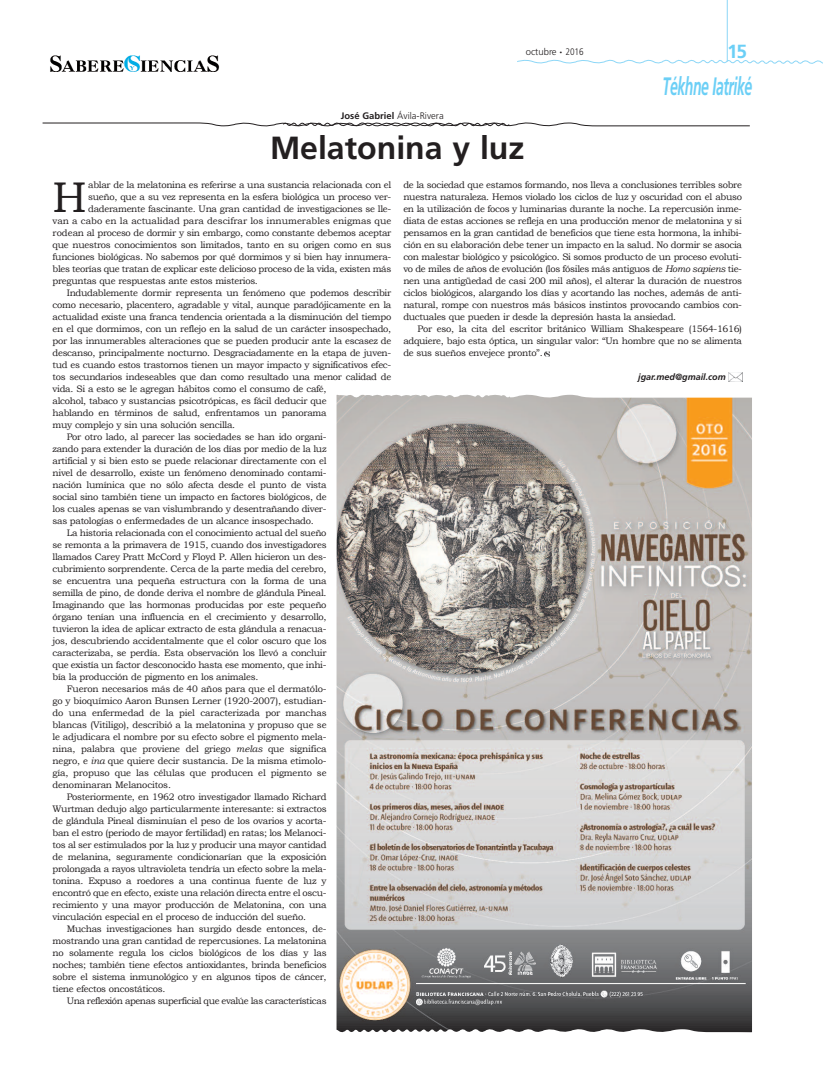
<style>
.page{position:relative;width:823px;height:1089px;background:#fff}
.page>*{position:absolute;margin:0;border:0;box-sizing:border-box;transform-origin:0 0}
.t1{font:42.9px "Bookman Old Style";color:#231f20}
.t2{font:700 32px "Frutiger";color:#231f20}
.t3{font:italic 700 25.2px "Frutiger";letter-spacing:-.03em;color:#6bcff6;scale:.56 1}
.t4{font:700 19px "Frutiger";color:#6bcff6}
.t5{font:300 9.5px "Frutiger";color:#231f20}
.t6{font:9.4px/12px "Bookman Old Style";letter-spacing:-.03em;color:#231f20;text-align:justify}
.t7{font:9.4px "Bookman Old Style";color:#231f20}
.t8{font:300 9.4px "Frutiger";color:#231f20}
.t9{font:italic 700 9px "Frutiger";color:#231f20}
.s1{font-weight:700}
.s2{font-weight:900}
.s3{font-stretch:condensed}
.s4{font-style:italic}
</style>
<div class="page">
<hr style="left:726px;top:0;width:1px;height:62px;background:#8dd7f7">
<svg style="left:517px;top:58px;width:305px;height:6px"></svg>
<img style="left:50px;top:55px;width:170px;height:17px">
<svg style="left:42px;top:122px;width:707px;height:5px"></svg>
<img style="left:728px;top:373px;width:13px;height:8px">
<svg style="left:544px;top:352px;width:5px;height:4px"></svg>
<img style="left:336px;top:395px;width:415px;height:637px">
<p class="t8" style="left:340px;top:112px;width:104px"><span class="s1">José Gabriel</span> Ávila-Rivera</p>
<p class="t5" style="left:525px;top:48px;width:59px">octubre <span class="s2">·</span> <span class="s3">2016</span></p>
<h3 class="t4" style="left:726px;top:44px;width:22px">15</h3>
<h3 class="t3" style="left:662px;top:76px;width:161px">Tékhne Iatriké</h3>
<h2 class="t2" style="left:270px;top:135px;width:256px">Melatonina y luz</h2>
<h1 class="t1" style="left:53px;top:172px;width:36px">H</h1>
<p class="t6" style="left:88px;top:179px;width:304px">ablar de la melatonina es referirse a una sustancia relacionada con el</p>
<p class="t6" style="left:88px;top:191px;width:304px">sueño, que a su vez representa en la esfera biológica un proceso ver-</p>
<p class="t6" style="left:88px;top:203px;width:304px">daderamente fascinante. Una gran cantidad de investigaciones se lle-</p>
<p class="t7" style="left:53px;top:215px;width:340px">van a cabo en la actualidad para descifrar los innumerables enigmas que</p>
<p class="t6" style="left:53px;top:227px;width:340px">rodean al proceso de dormir y sin embargo, como constante debemos aceptar</p>
<p class="t6" style="left:53px;top:239px;width:340px">que nuestros conocimientos son limitados, tanto en su origen como en sus</p>
<p class="t6" style="left:53px;top:251px;width:340px">funciones biológicas. No sabemos por qué dormimos y si bien hay innumera-</p>
<p class="t6" style="left:53px;top:263px;width:340px">bles teorías que tratan de explicar este delicioso proceso de la vida, existen más</p>
<p class="t6" style="left:53px;top:275px;width:207px">preguntas que respuestas ante estos misterios.</p>
<p class="t6" style="left:67px;top:287px;width:326px">Indudablemente dormir representa un fenómeno que podemos describir</p>
<p class="t6" style="left:53px;top:299px;width:340px">como necesario, placentero, agradable y vital, aunque paradójicamente en la</p>
<p class="t6" style="left:53px;top:311px;width:340px">actualidad existe una franca tendencia orientada a la disminución del tiempo</p>
<p class="t6" style="left:53px;top:323px;width:340px">en el que dormimos, con un reflejo en la salud de un carácter insospechado,</p>
<p class="t6" style="left:53px;top:335px;width:340px">por las innumerables alteraciones que se pueden producir ante la escasez de</p>
<p class="t6" style="left:53px;top:347px;width:340px">descanso, principalmente nocturno. Desgraciadamente en la etapa de juven-</p>
<p class="t6" style="left:53px;top:359px;width:340px">tud es cuando estos trastornos tienen un mayor impacto y significativos efec-</p>
<p class="t6" style="left:53px;top:371px;width:340px">tos secundarios indeseables que dan como resultado una menor calidad de</p>
<p class="t6" style="left:53px;top:383px;width:275px">vida. Si a esto se le agregan hábitos como el consumo de café,</p>
<p class="t6" style="left:53px;top:395px;width:275px">alcohol, tabaco y sustancias psicotrópicas, es fácil deducir que</p>
<p class="t6" style="left:53px;top:407px;width:275px">hablando en términos de salud, enfrentamos un panorama</p>
<p class="t6" style="left:53px;top:419px;width:184px">muy complejo y sin una solución sencilla.</p>
<p class="t6" style="left:67px;top:431px;width:261px">Por otro lado, al parecer las sociedades se han ido organi-</p>
<p class="t6" style="left:53px;top:443px;width:275px">zando para extender la duración de los días por medio de la luz</p>
<p class="t6" style="left:53px;top:455px;width:275px">artificial y si bien esto se puede relacionar directamente con el</p>
<p class="t6" style="left:53px;top:467px;width:275px">nivel de desarrollo, existe un fenómeno denominado contami-</p>
<p class="t6" style="left:53px;top:479px;width:275px">nación lumínica que no sólo afecta desde el punto de vista</p>
<p class="t6" style="left:53px;top:491px;width:275px">social sino también tiene un impacto en factores biológicos, de</p>
<p class="t6" style="left:53px;top:503px;width:275px">los cuales apenas se van vislumbrando y desentrañando diver-</p>
<p class="t6" style="left:53px;top:515px;width:262px">sas patologías o enfermedades de un alcance insospechado.</p>
<p class="t6" style="left:67px;top:527px;width:261px">La historia relacionada con el conocimiento actual del sueño</p>
<p class="t6" style="left:53px;top:539px;width:275px">se remonta a la primavera de 1915, cuando dos investigadores</p>
<p class="t6" style="left:53px;top:551px;width:275px">llamados Carey Pratt McCord y Floyd P. Allen hicieron un des-</p>
<p class="t6" style="left:53px;top:563px;width:275px">cubrimiento sorprendente. Cerca de la parte media del cerebro,</p>
<p class="t6" style="left:53px;top:575px;width:275px">se encuentra una pequeña estructura con la forma de una</p>
<p class="t6" style="left:53px;top:587px;width:275px">semilla de pino, de donde deriva el nombre de glándula Pineal.</p>
<p class="t6" style="left:53px;top:599px;width:275px">Imaginando que las hormonas producidas por este pequeño</p>
<p class="t6" style="left:53px;top:611px;width:275px">órgano tenían una influencia en el crecimiento y desarrollo,</p>
<p class="t6" style="left:53px;top:623px;width:275px">tuvieron la idea de aplicar extracto de esta glándula a renacua-</p>
<p class="t6" style="left:53px;top:635px;width:275px">jos, descubriendo accidentalmente que el color oscuro que los</p>
<p class="t6" style="left:53px;top:647px;width:275px">caracterizaba, se perdía. Esta observación los llevó a concluir</p>
<p class="t6" style="left:53px;top:659px;width:275px">que existía un factor desconocido hasta ese momento, que inhi-</p>
<p class="t6" style="left:53px;top:671px;width:207px">bía la producción de pigmento en los animales.</p>
<p class="t6" style="left:67px;top:683px;width:261px">Fueron necesarios más de 40 años para que el dermatólo-</p>
<p class="t6" style="left:53px;top:695px;width:275px">go y bioquímico Aaron Bunsen Lerner (1920-2007), estudian-</p>
<p class="t6" style="left:53px;top:707px;width:275px">do una enfermedad de la piel caracterizada por manchas</p>
<p class="t6" style="left:53px;top:719px;width:275px">blancas (Vitiligo), describió a la melatonina y propuso que se</p>
<p class="t6" style="left:53px;top:731px;width:275px">le adjudicara el nombre por su efecto sobre el pigmento mela-</p>
<p class="t6" style="left:53px;top:743px;width:275px">nina, palabra que proviene del griego <span class="s4">melas</span> que significa</p>
<p class="t6" style="left:53px;top:755px;width:275px">negro, e <span class="s4">ina</span> que quiere decir sustancia. De la misma etimolo-</p>
<p class="t6" style="left:53px;top:767px;width:275px">gía, propuso que las células que producen el pigmento se</p>
<p class="t6" style="left:53px;top:779px;width:120px">denominaran Melanocitos.</p>
<p class="t6" style="left:67px;top:791px;width:261px">Posteriormente, en 1962 otro investigador llamado Richard</p>
<p class="t6" style="left:53px;top:803px;width:275px">Wurtman dedujo algo particularmente interesante: si extractos</p>
<p class="t6" style="left:53px;top:815px;width:275px">de glándula Pineal disminuían el peso de los ovarios y acorta-</p>
<p class="t6" style="left:53px;top:827px;width:275px">ban el estro (periodo de mayor fertilidad) en ratas; los Melanoci-</p>
<p class="t6" style="left:53px;top:839px;width:275px">tos al ser estimulados por la luz y producir una mayor cantidad</p>
<p class="t6" style="left:53px;top:851px;width:275px">de melanina, seguramente condicionarían que la exposición</p>
<p class="t6" style="left:53px;top:863px;width:275px">prolongada a rayos ultravioleta tendría un efecto sobre la mela-</p>
<p class="t6" style="left:53px;top:875px;width:275px">tonina. Expuso a roedores a una continua fuente de luz y</p>
<p class="t6" style="left:53px;top:887px;width:275px">encontró que en efecto, existe una relación directa entre el oscu-</p>
<p class="t6" style="left:53px;top:899px;width:275px">recimiento y una mayor producción de Melatonina, con una</p>
<p class="t6" style="left:53px;top:911px;width:255px">vinculación especial en el proceso de inducción del sueño.</p>
<p class="t6" style="left:67px;top:923px;width:261px">Muchas investigaciones han surgido desde entonces, de-</p>
<p class="t6" style="left:53px;top:935px;width:275px">mostrando una gran cantidad de repercusiones. La melatonina</p>
<p class="t6" style="left:53px;top:947px;width:275px">no solamente regula los ciclos biológicos de los días y las</p>
<p class="t6" style="left:53px;top:959px;width:275px">noches; también tiene efectos antioxidantes, brinda beneficios</p>
<p class="t6" style="left:53px;top:971px;width:275px">sobre el sistema inmunológico y en algunos tipos de cáncer,</p>
<p class="t6" style="left:53px;top:983px;width:114px">tiene efectos oncostáticos.</p>
<p class="t6" style="left:67px;top:995px;width:261px">Una reflexión apenas superficial que evalúe las características</p>
<p class="t6" style="left:403px;top:179px;width:340px">de la sociedad que estamos formando, nos lleva a conclusiones terribles sobre nuestra naturaleza. Hemos violado los ciclos de luz y oscuridad con el abuso en la utilización de focos y luminarias durante la noche. La repercusión inme&shy;diata de estas acciones se refleja en una producción menor de melatonina y si pensamos en la gran cantidad de beneficios que tiene esta hormona, la inhibi&shy;ción en su elaboración debe tener un impacto en la salud. No dormir se asocia con malestar biológico y psicológico. Si somos producto de un proceso evoluti&shy;vo de miles de años de evolución (los fósiles más antiguos de <span class="s4">Homo sapiens</span> tie&shy;nen una antigüedad de casi 200 mil años), el alterar la duración de nuestros ciclos biológicos, alargando los días y acortando las noches, además de anti&shy;natural, rompe con nuestros más básicos instintos provocando cambios con&shy;ductuales que pueden ir desde la depresión hasta la ansiedad.</p>
<p class="t6" style="left:403px;top:323px;width:340px;text-indent:14px">Por eso, la cita del escritor británico William Shakespeare (1564-1616) adquiere, bajo esta óptica, un singular valor: “Un hombre que no se alimenta de sus sueños envejece pronto”.</p>
<p class="t9" style="left:638px;top:373px;width:89px">jgar.med@gmail.com</p>
</div>
